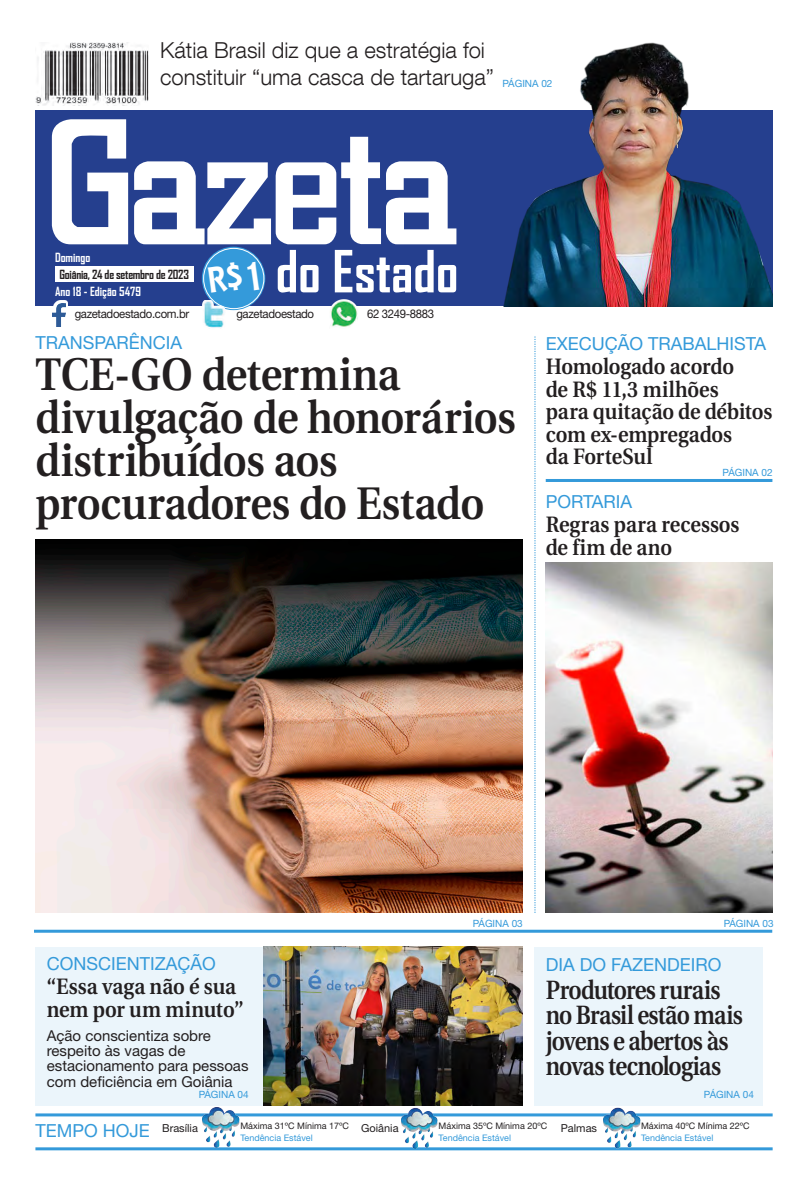
<style>
.page{position:relative;width:808px;height:1191px;background:#fff}
.page>*{position:absolute;margin:0;border:0;box-sizing:border-box;transform-origin:0 0}
.t1{font:700 55.6px "Agency FB";color:#fff}
.Manchete{font:600 45.6px/43px "Utopia";letter-spacing:-.01em;color:#231f20;scale:.91 1}
.Manchete-2{font:600 26.4px/25.6px "Utopia";letter-spacing:-.035em;color:#231f20;scale:.86 1}
.Manchete-3{font:600 22.2px/22.6px "Utopia";letter-spacing:-.005em;color:#231f20;scale:.91 1}
.t2{font:300 22px/27px "Helvetica Neue LT Com";color:#231f20}
.Retranca{font:18px "Helvetica Neue LT Std";color:#349ada}
.Legenda{font:15px/15.3px "Helvetica Neue LT Std";color:#231f20}
.t3{font:700 12.1px "Agency FB";letter-spacing:-.02em;color:#231f20}
.t4{font:700 12.1px "Agency FB";color:#fff}
.t5{font:12px "Helvetica Neue LT Std";letter-spacing:-.03em;color:#231f20;scale:.95 1}
.Legenda-2{font:11px "Helvetica Neue LT Std";color:#231f20}
.Retranca-2{font:10px "Helvetica Neue LT Std";color:#349ada}
.Legenda-3{font:9px "Helvetica Neue LT Std";color:#231f20}
.Legenda-4{font:9px "Helvetica Neue LT Std";color:#349ada}
</style>
<div class="page">
<div style="left:35px;top:947px;width:229px;height:158px;background:#ebf5fb"></div>
<div style="left:535px;top:947px;width:228px;height:158px;background:#ebf5fb"></div>
<hr style="left:35px;top:1113px;width:738px;height:3px;background:#349ada">
<hr style="left:35px;top:1147px;width:738px;height:3px;background:#349ada">
<img style="left:401px;top:1108px;width:38px;height:41px">
<img style="left:202px;top:1108px;width:38px;height:40px">
<img style="left:603px;top:1108px;width:38px;height:40px">
<div style="left:35px;top:110px;width:737px;height:196px;background:#253f8e"></div>
<svg style="left:52px;top:119px;width:76px;height:125px"></svg>
<svg style="left:134px;top:137px;width:320px;height:107px"></svg>
<div style="left:55px;top:266px;width:138px;height:15px;background:#fff"></div>
<svg style="left:55px;top:300px;width:13px;height:27px"></svg>
<img style="left:52px;top:303px;width:13px;height:23px">
<svg style="left:202px;top:247px;width:63px;height:63px"></svg>
<div style="left:203px;top:248px;width:61px;height:61px;border:1px solid #fff;border-radius:50%"></div>
<img style="left:202px;top:300px;width:23px;height:29px">
<hr style="left:34px;top:929px;width:738px;height:3px;background:#349ada">
<hr style="left:546px;top:479px;width:226px;height:3px;background:#349ada">
<img style="left:330px;top:299px;width:28px;height:28px">
<svg style="left:535px;top:336px;width:1px;height:577px"></svg>
<img style="left:35px;top:43px;width:113px;height:63px">
<img style="left:454px;top:43px;width:318px;height:263px">
<div style="left:502px;top:76px;width:51px;height:12px;background:#fff"></div>
<img style="left:35px;top:540px;width:488px;height:373px">
<img style="left:546px;top:562px;width:226px;height:351px">
<img style="left:264px;top:947px;width:259px;height:158px">
<div style="left:208px;top:262px;width:51px;height:31px;background:#349ada"></div>
<p class="t2" style="left:160px;top:37px;width:335px">Kátia Brasil diz que a estratégia foi constituir “uma casca de tartaruga”</p>
<p class="Retranca-2" style="left:502px;top:77px;width:51px">PÁGINA 02</p>
<p class="t4" style="left:55px;top:250px;width:37px">Domingo</p>
<p class="t3" style="left:59px;top:267px;width:131px">Goiânia, 24 de setembro de 2023</p>
<p class="t4" style="left:55px;top:283px;width:88px">Ano 18 - Edição 5479</p>
<p class="t1" style="left:276px;top:237px;width:184px">do Estado</p>
<p class="t5" style="left:75px;top:307px;width:122px">gazetadoestado.com.br</p>
<p class="t5" style="left:236px;top:307px;width:83px">gazetadoestado</p>
<p class="t5" style="left:367px;top:306px;width:72px">62 3249-8883</p>
<p class="Retranca" style="left:35px;top:332px;width:148px">TRANSPARÊNCIA</p>
<p class="Manchete" style="left:35px;top:353px;width:529px">TCE-GO determina divulgação de honorários distribuídos aos procuradores do Estado</p>
<p class="Retranca" style="left:546px;top:333px;width:222px">EXECUÇÃO TRABALHISTA</p>
<p class="Manchete-3" style="left:546px;top:355px;width:208px">Homologado acordo</p>
<p class="Manchete-3" style="left:546px;top:378px;width:192px">de R$ 11,3 milhões</p>
<p class="Manchete-3" style="left:546px;top:401px;width:251px">para quitação de débitos com ex-empregados</p>
<p class="Manchete-3" style="left:546px;top:446px;width:119px">da ForteSul</p>
<p class="Retranca-2" style="left:723px;top:467px;width:51px">PÁGINA 02</p>
<p class="Retranca" style="left:546px;top:490px;width:88px">PORTARIA</p>
<p class="Manchete-3" style="left:546px;top:514px;width:215px">Regras para recessos</p>
<p class="Manchete-3" style="left:546px;top:536px;width:140px">de fim de ano</p>
<p class="Retranca" style="left:47px;top:952px;width:170px">CONSCIENTIZAÇÃO</p>
<p class="Manchete-3" style="left:47px;top:975px;width:218px">“Essa vaga não é sua nem por um minuto”</p>
<p class="Legenda" style="left:47px;top:1027px;width:203px">Ação conscientiza sobre respeito às vagas de estacionamento para pessoas com deficiência em Goiânia</p>
<p class="Retranca-2" style="left:199px;top:1088px;width:51px">PÁGINA 04</p>
<p class="Retranca-2" style="left:473px;top:917px;width:51px">PÁGINA 03</p>
<p class="Retranca-2" style="left:724px;top:917px;width:51px">PÁGINA 03</p>
<p class="Retranca" style="left:546px;top:954px;width:177px">DIA DO FAZENDEIRO</p>
<p class="Manchete-2" style="left:546px;top:977px;width:231px">Produtores rurais no Brasil estão mais jovens e abertos às novas tecnologias</p>
<p class="Retranca-2" style="left:704px;top:1088px;width:51px">PÁGINA 04</p>
<p class="Retranca" style="left:35px;top:1119px;width:116px">TEMPO HOJE</p>
<p class="Legenda-2" style="left:162px;top:1121px;width:37px">Brasília</p>
<p class="Legenda-3" style="left:240px;top:1120px;width:110px">Máxima 31ºC Mínima 17ºC</p>
<p class="Legenda-2" style="left:361px;top:1121px;width:39px">Goiânia</p>
<p class="Legenda-2" style="left:561px;top:1121px;width:38px">Palmas</p>
<p class="Legenda-4" style="left:240px;top:1132px;width:74px">Tendência Estável</p>
<p class="Legenda-3" style="left:439px;top:1120px;width:110px">Máxima 35ºC Mínima 20ºC</p>
<p class="Legenda-4" style="left:439px;top:1132px;width:74px">Tendência Estável</p>
<p class="Legenda-3" style="left:641px;top:1120px;width:110px">Máxima 40ºC Mínima 22ºC</p>
<p class="Legenda-4" style="left:641px;top:1132px;width:74px">Tendência Estável</p>
</div>
